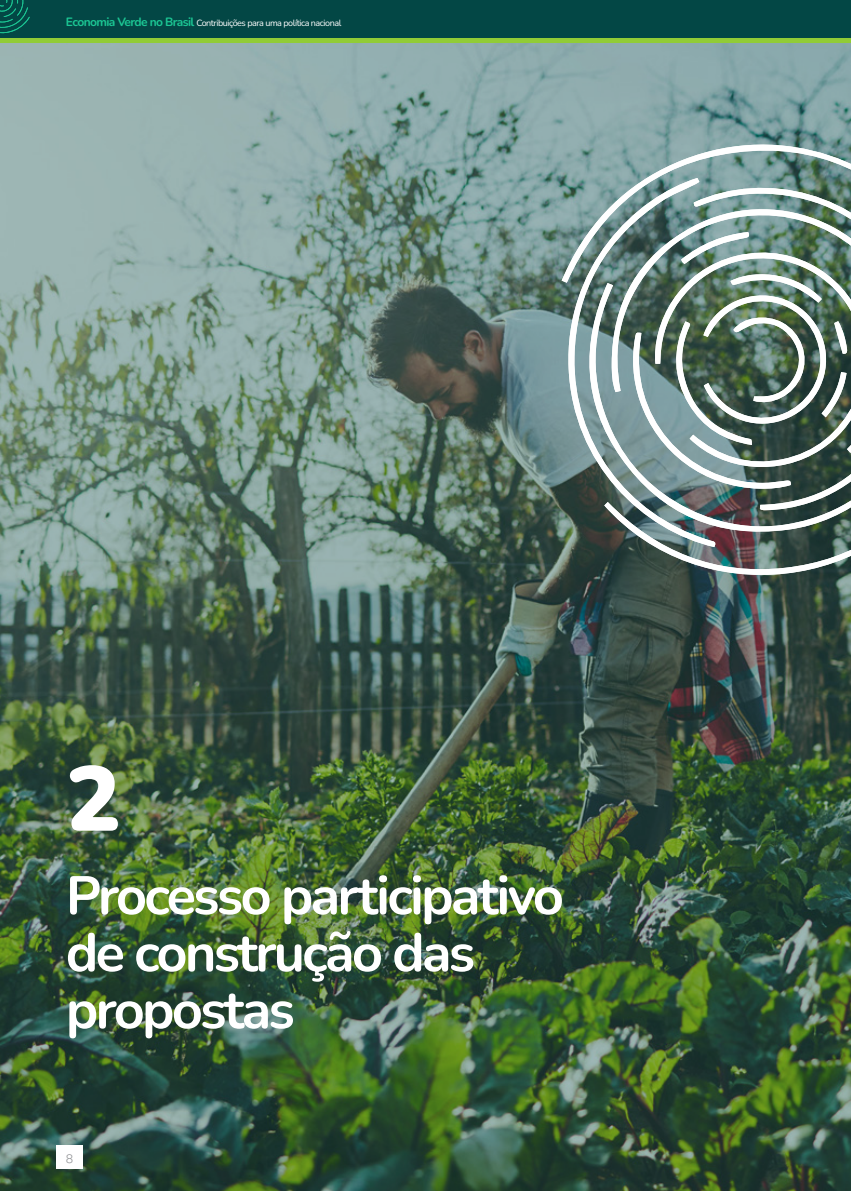
<style>
.page{position:relative;width:851px;height:1191px;background:#fff}
.page>*{position:absolute;margin:0;border:0;box-sizing:border-box;transform-origin:0 0}
.t1{font:900 91.5px "Nunito";color:#fff}
.t2{font:700 54px/57px "Nunito";letter-spacing:-.05em;color:#fff}
.t3{font:300 12px "Poppins";color:#939598}
.t4{font:9px "Nunito";letter-spacing:-.05em;color:#fff}
.s1{font-weight:700;font-size:12px;color:#1cc794}
</style>
<div class="page">
<img style="left:0;top:43px;width:850px;height:1147px">
<svg style="left:564px;top:283px;width:40px;height:264px"></svg>
<svg style="left:561px;top:120px;width:289px;height:163px;background:#87a5a5"></svg>
<img style="left:604px;top:169px;width:246px;height:443px">
<div style="left:56px;top:1145px;width:26px;height:23px;background:#fff"></div>
<div style="left:0;top:30px;width:850px;height:13px;background:#91cc36"></div>
<div style="left:0;top:0;width:850px;height:38px;background:#034745"></div>
<hr style="left:850px;top:0;width:1px;height:38px;background:#034745">
<svg style="left:0;top:0;width:30px;height:34px"></svg>
<p class="t4" style="left:66px;top:16px;width:277px"><span class="s1">Economia Verde no Brasil</span> Contribuições para uma política nacional</p>
<p class="t1" style="left:66px;top:735px;width:56px">2</p>
<p class="t2" style="left:66px;top:865px;width:499px">Processo participativo de construção das propostas</p>
<h3 class="t3" style="left:66px;top:1152px;width:9px">8</h3>
</div>
